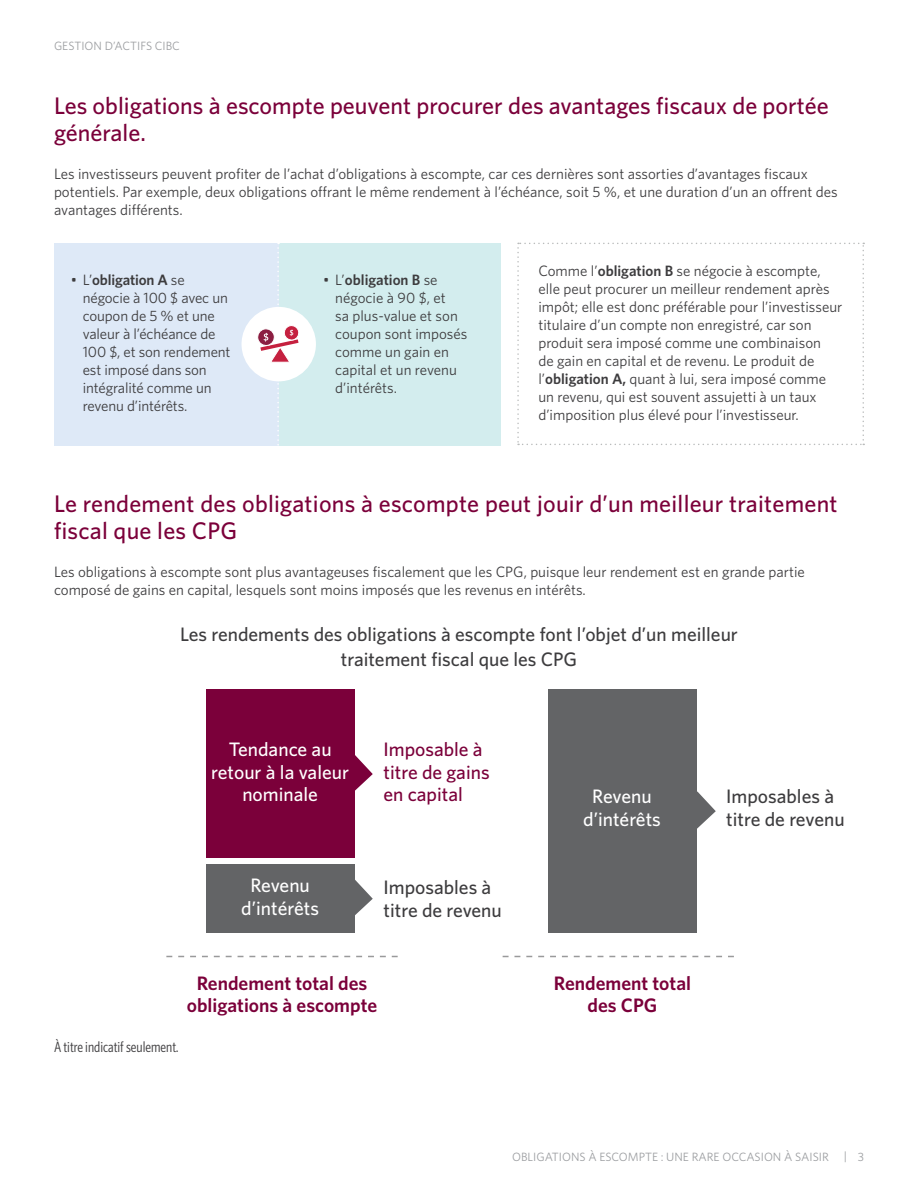
<style>
.page{position:relative;width:918px;height:1188px;background:#fff}
.page>*{position:absolute;margin:0;border:0;box-sizing:border-box;transform-origin:0 0}
.Subheader_H2{font:500 24px/27px "Whitney";color:#7b003a}
.Subheader_H3{font:500 19.5px/25.5px "Whitney";color:#3d3c3e;text-align:center}
.Body_P{font:500 19.5px/22.5px "Whitney";color:#fff;text-align:center}
.Body_P-2{font:600 19.5px/22.5px "Whitney";color:#7b003a;text-align:center}
.Body_P-3{font:500 19.5px/22.5px "Whitney";color:#3d3c3e}
.Body_P-4{font:500 19.5px/22.5px "Whitney";color:#7b003a}
.Body_P-5{font:15px/18px "Whitney";color:#3d3c3e}
.Disclaimer_P{font:15px "Whitney Condensed";color:#3d3c3e}
.t1{font:12px "Whitney";color:#9c9ea1}
.s1{font-weight:600}
</style>
<div class="page">
<div style="left:278px;top:243px;width:223px;height:202px;background:#d3edee"></div>
<div style="left:54px;top:243px;width:224px;height:202px;background:#dee9f7"></div>
<svg style="left:517px;top:243px;width:347px;height:202px"></svg>
<div style="left:242px;top:307px;width:74px;height:74px;background:#fff;border-radius:50%"></div>
<svg style="left:256px;top:243px;width:44px;height:203px"></svg>
<svg style="left:355px;top:880px;width:18px;height:35px"></svg>
<div style="left:206px;top:864px;width:149px;height:68px;background:#636466"></div>
<svg style="left:355px;top:755px;width:18px;height:36px"></svg>
<div style="left:206px;top:689px;width:149px;height:169px;background:#7b003a"></div>
<svg style="left:697px;top:791px;width:19px;height:38px"></svg>
<div style="left:548px;top:689px;width:149px;height:243px;background:#636466"></div>
<svg style="left:166px;top:956px;width:232px;height:1px"></svg>
<svg style="left:503px;top:956px;width:231px;height:1px"></svg>
<p class="t1" style="left:54px;top:38px;width:127px">GESTION D’ACTIFS CIBC</p>
<h2 class="Subheader_H2" style="left:54px;top:91px;width:776px">Les obligations à escompte peuvent procurer des avantages fiscaux de portée générale.</h2>
<p class="Body_P-5" style="left:54px;top:164px;width:785px">Les investisseurs peuvent profiter de l’achat d’obligations à escompte, car ces dernières sont assorties d’avantages fiscaux potentiels. Par exemple, deux obligations offrant le même rendement à l’échéance, soit 5 %, et une duration d’un an offrent des avantages différents.</p>
<p class="Body_P-5" style="left:83px;top:270px;width:149px;text-indent:-12px">• L’<span class="s1">obligation A</span> se négocie à 100 $ avec un coupon de 5 % et une valeur à l’échéance de<br>100 $, et son rendement est imposé dans son intégralité comme un revenu d’intérêts.</p>
<p class="Body_P-5" style="left:335px;top:270px;width:134px;text-indent:-12px">• L’<span class="s1">obligation B</span> se négocie à 90 $, et<br>sa plus-value et son coupon sont imposés comme un gain en capital et un revenu d’intérêts.</p>
<p class="Body_P-5" style="left:538px;top:261px;width:306px">Comme l’<span class="s1">obligation B</span> se négocie à escompte, elle peut procurer un meilleur rendement après impôt; elle est donc préférable pour l’investisseur titulaire d’un compte non enregistré, car son produit sera imposé comme une combinaison<br>de gain en capital et de revenu. Le produit de l’<span class="s1">obligation A,</span> quant à lui, sera imposé comme un revenu, qui est souvent assujetti à un taux d’imposition plus élevé pour l’investisseur.</p>
<h2 class="Subheader_H2" style="left:54px;top:489px;width:785px">Le rendement des obligations à escompte peut jouir d’un meilleur traitement fiscal que les CPG</h2>
<p class="Body_P-5" style="left:54px;top:562px;width:752px">Les obligations à escompte sont plus avantageuses fiscalement que les CPG, puisque leur rendement est en grande partie composé de gains en capital, lesquels sont moins imposés que les revenus en intérêts.</p>
<h3 class="Subheader_H3" style="left:180px;top:621px;width:559px">Les rendements des obligations à escompte font l’objet d’un meilleur traitement fiscal que les CPG</h3>
<p class="Body_P" style="left:211px;top:738px;width:139px">Tendance au retour à la valeur nominale</p>
<p class="Body_P-4" style="left:384px;top:738px;width:108px">Imposable à titre de gains en capital</p>
<p class="Body_P" style="left:241px;top:874px;width:79px">Revenu d’intérêts</p>
<p class="Body_P-3" style="left:384px;top:876px;width:120px">Imposables à titre de revenu</p>
<p class="Disclaimer_P" style="left:54px;top:1037px;width:126px">À titre indicatif seulement.</p>
<p class="Body_P-2" style="left:187px;top:971px;width:192px">Rendement total des obligations à escompte</p>
<p class="Body_P" style="left:583px;top:785px;width:79px">Revenu d’intérêts</p>
<p class="Body_P-3" style="left:726px;top:785px;width:120px">Imposables à titre de revenu</p>
<p class="Body_P-2" style="left:554px;top:971px;width:139px">Rendement total des CPG</p>
<p class="t1" style="left:512px;top:1149px;width:353px">OBLIGATIONS À ESCOMPTE : UNE RARE OCCASION À SAISIR | 3</p>
</div>
